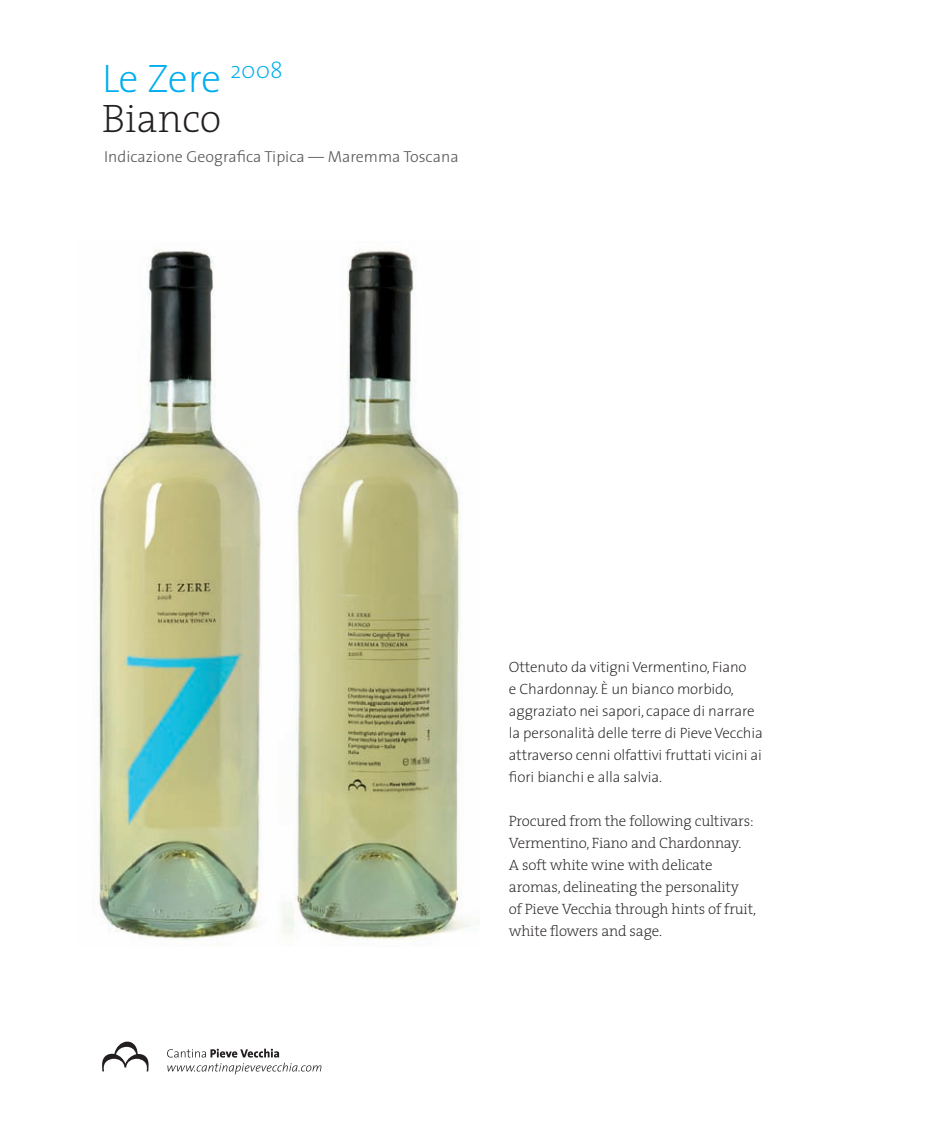
<style>
.page{position:relative;width:936px;height:1134px;background:#fff}
.page>*{position:absolute;margin:0;border:0;box-sizing:border-box;transform-origin:0 0}
.t1{font:200 40px "The Sans";letter-spacing:-.015em;color:#00aeef}
.t2{font:200 40px "The Serif";color:#231f20}
.t3{font:300 16px "The Sans";color:#57585a}
.t4{font:200 15px/22px "The Sans";letter-spacing:-.01em;color:#231f20}
.t5{font:200 15px/22px "The Serif";letter-spacing:-.01em;color:#231f20}
</style>
<div class="page">
<svg style="left:102px;top:1041px;width:46px;height:30px"></svg>
<svg style="left:167px;top:1049px;width:112px;height:8px"></svg>
<svg style="left:167px;top:1063px;width:154px;height:11px"></svg>
<img style="left:98px;top:249px;width:382px;height:697px">
<h1 class="t1" style="left:102px;top:63px;width:182px">Le Zere <sup>2008</sup></h1>
<h1 class="t2" style="left:102px;top:103px;width:121px">Bianco</h1>
<p class="t3" style="left:104px;top:150px;width:356px">Indicazione Geografica Tipica — Maremma Toscana</p>
<p class="t4" style="left:509px;top:657px;width:255px">Ottenuto da vitigni Vermentino, Fiano<br>e Chardonnay. È un bianco morbido, aggraziato nei sapori, capace di narrare la personalità delle terre di Pieve Vecchia attraverso cenni olfattivi fruttati vicini ai fiori bianchi e alla salvia.</p>
<p class="t5" style="left:509px;top:811px;width:249px">Procured from the following cultivars:<br>Vermentino, Fiano and Chardonnay.<br>A soft white wine with delicate aromas, delineating the personality of Pieve Vecchia through hints of fruit, white flowers and sage.</p>
</div>
